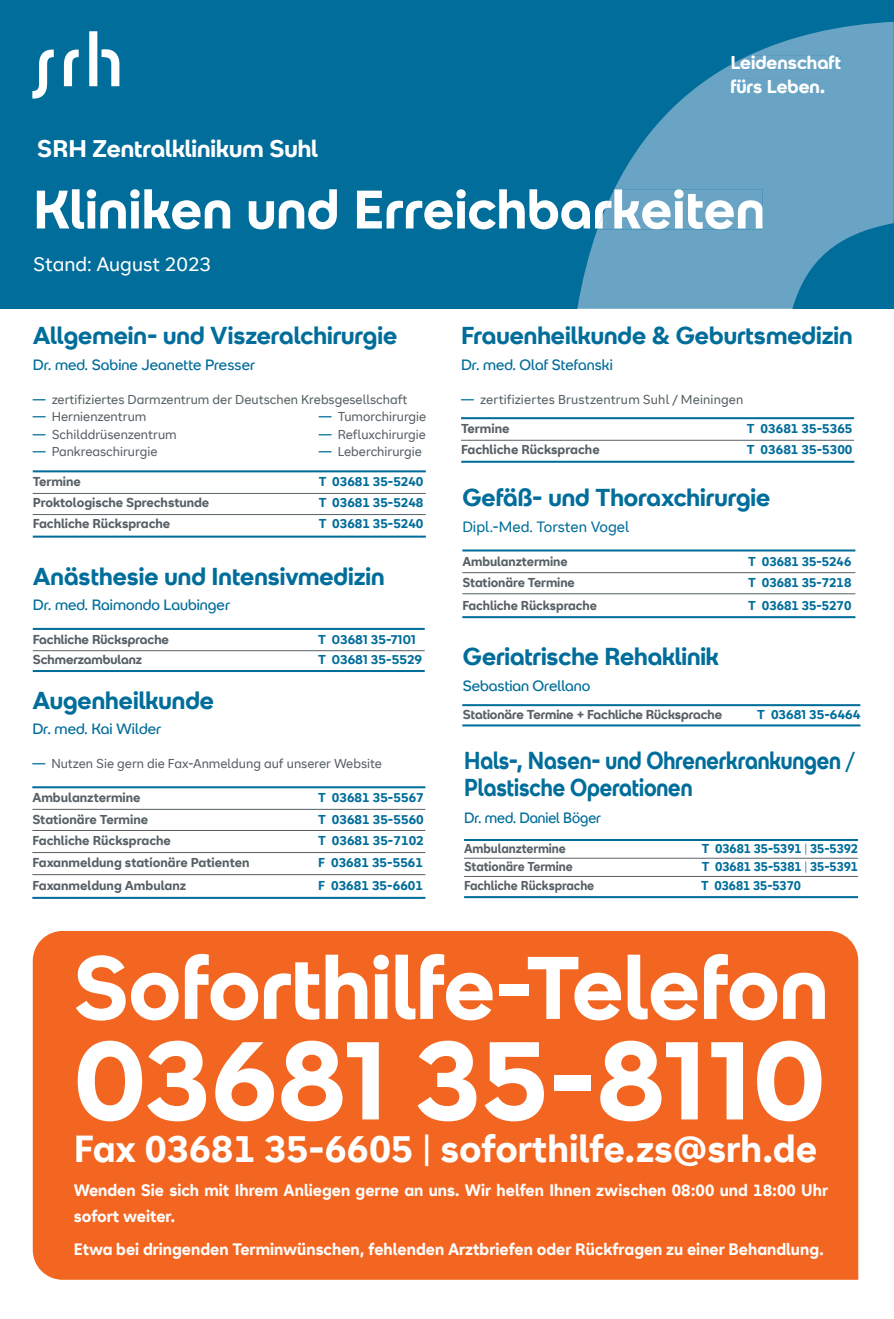
<style>
.page{position:relative;width:894px;height:1319px;background:#fff}
.page>*{position:absolute;margin:0;border:0;box-sizing:border-box;transform-origin:0 0}
.t1{font:700 112.5px "SRH Headline";color:#fff}
.t2{font:700 88.5px "SRH Headline";color:#fff}
.t3{font:700 54px "SRH Headline";letter-spacing:.01em;color:#fff}
.t4{font:700 37.5px "SRH Text";color:#fff}
.t5{font:700 24.3px "SRH Headline";color:#006d9a}
.t6{font:700 24.3px/27px "SRH Headline";color:#006d9a;scale:.88 1}
.t7{font:700 24px "SRH Headline";color:#fff}
.t8{font:19.5px "SRH Text";color:#fff}
.t9{font:700 18.45px/23.9px "SRH Headline";color:#fff}
.t10{font:700 16.5px/26px "SRH Text";color:#fff}
.t11{font:14.85px "SRH Headline";color:#006d9a}
.t12{font:14.85px "SRH Text";color:#006d9a}
.t13{font:14.85px "SRH Headline";color:#006d9a;scale:.95 1}
.t14{font:12.9px "SRH Text";color:#576065}
.t15{font:700 12.9px "SRH Text";letter-spacing:-.005em;color:#576065}
.t16{font:700 12.9px "SRH Text";letter-spacing:-.005em;color:#006d9a}
.t17{font:700 12.9px "SRH Headline";letter-spacing:-.005em;color:#576065}
.t18{font:700 12.9px "SRH Text";letter-spacing:-.005em;color:#576065;scale:.95 1}
.t19{font:700 12.9px "SRH Headline";letter-spacing:-.005em;color:#006d9a}
.s1{color:#006d9a}
.s2{font-family:"SRH Text"}
.s3{font-family:"SRH Text";font-weight:400}
.s4{font-weight:300}
.s5{font-weight:400}
</style>
<div class="page">
<div style="left:0;top:0;width:893px;height:308px;background:#006d9a"></div>
<svg style="left:32px;top:31px;width:87px;height:68px"></svg>
<svg style="left:394px;top:308px;width:398px;height:591px"></svg>
<svg style="left:577px;top:22px;width:316px;height:286px;fill:#69a4c5"></svg>
<div style="left:731px;top:79px;width:93px;height:14px;background:#69a4c5"></div>
<div style="left:33px;top:930px;width:824px;height:349px;background:#f36621"></div>
<svg style="left:597px;top:189px;width:165px;height:40px;background:#63a0c2"></svg>
<svg style="left:731px;top:55px;width:109px;height:14px;background:#62a0c2"></svg>
<hr style="left:33px;top:493px;width:392px;height:1px;background:#576065">
<hr style="left:33px;top:470px;width:392px;height:2px;background:#006d9a">
<hr style="left:33px;top:514px;width:392px;height:1px;background:#576065">
<hr style="left:33px;top:535px;width:392px;height:2px;background:#006d9a">
<hr style="left:32px;top:786px;width:393px;height:2px;background:#006d9a">
<hr style="left:32px;top:809px;width:393px;height:1px;background:#576065">
<hr style="left:32px;top:830px;width:393px;height:1px;background:#576065">
<hr style="left:32px;top:852px;width:393px;height:1px;background:#576065">
<hr style="left:32px;top:874px;width:393px;height:1px;background:#576065">
<hr style="left:32px;top:896px;width:393px;height:2px;background:#006d9a">
<hr style="left:461px;top:417px;width:392px;height:2px;background:#006d9a">
<hr style="left:461px;top:440px;width:392px;height:1px;background:#576065">
<hr style="left:461px;top:461px;width:393px;height:2px;background:#006d9a">
<hr style="left:33px;top:628px;width:391px;height:2px;background:#006d9a">
<hr style="left:33px;top:650px;width:391px;height:1px;background:#576065">
<hr style="left:33px;top:670px;width:391px;height:2px;background:#006d9a">
<hr style="left:462px;top:549px;width:393px;height:2px;background:#006d9a">
<hr style="left:462px;top:572px;width:393px;height:1px;background:#576065">
<hr style="left:462px;top:593px;width:393px;height:1px;background:#576065">
<hr style="left:462px;top:616px;width:393px;height:2px;background:#006d9a">
<hr style="left:464px;top:839px;width:393px;height:2px;background:#006d9a">
<hr style="left:464px;top:858px;width:393px;height:1px;background:#576065">
<hr style="left:464px;top:876px;width:393px;height:1px;background:#576065">
<hr style="left:464px;top:896px;width:393px;height:2px;background:#006d9a">
<hr style="left:462px;top:704px;width:398px;height:2px;background:#006d9a">
<hr style="left:462px;top:724px;width:398px;height:2px;background:#006d9a">
<h3 class="t9" style="left:730px;top:53px;width:112px">Leidenschaft fürs Leben.</h3>
<h3 class="t7" style="left:37px;top:140px;width:282px">SRH Zentralklinikum Suhl</h3>
<h3 class="t3" style="left:33px;top:189px;width:733px">Kliniken und Erreichbarkeiten</h3>
<h3 class="t8" style="left:33px;top:256px;width:179px">Stand: August 2023</h3>
<h3 class="t5" style="left:33px;top:326px;width:366px">Allgemein- und Viszeralchirurgie</h3>
<p class="t11" style="left:33px;top:359px;width:224px">Dr. med. Sabine Jeanette Presser</p>
<p class="t14" style="left:33px;top:394px;width:376px"><span class="s1">—</span> zertifiziertes Darmzentrum der Deutschen Krebsgesellschaft</p>
<p class="t14" style="left:33px;top:411px;width:115px"><span class="s1">—</span> Hernienzentrum</p>
<p class="t14" style="left:318px;top:411px;width:109px"><span class="s1">—</span> Tumorchirurgie</p>
<p class="t14" style="left:33px;top:429px;width:145px"><span class="s1">—</span> Schilddrüsenzentrum</p>
<p class="t14" style="left:318px;top:429px;width:109px"><span class="s1">—</span> Refluxchirurgie</p>
<p class="t14" style="left:33px;top:447px;width:126px"><span class="s1">—</span> Pankreaschirurgie</p>
<p class="t14" style="left:318px;top:447px;width:105px"><span class="s1">—</span> Leberchirurgie</p>
<p class="t15" style="left:33px;top:476px;width:49px">Termine</p>
<p class="t16" style="left:318px;top:476px;width:106px">T 03681 35-5240</p>
<p class="t15" style="left:33px;top:497px;width:178px">Proktologische Sprechstunde</p>
<p class="t16" style="left:318px;top:497px;width:106px">T 03681 35-5248</p>
<p class="t15" style="left:33px;top:519px;width:139px">Fachliche Rücksprache</p>
<p class="t16" style="left:318px;top:519px;width:106px">T 03681 35-5240</p>
<h3 class="t5" style="left:33px;top:567px;width:353px">Anästhesie und Intensivmedizin</h3>
<p class="t11" style="left:33px;top:599px;width:199px">Dr. med. Raimondo Laubinger</p>
<p class="t17" style="left:33px;top:635px;width:138px">Fachliche Rücksprache</p>
<p class="t19" style="left:318px;top:635px;width:100px">T 03681 35-7101</p>
<p class="t17" style="left:33px;top:655px;width:111px">Schmerzambulanz</p>
<p class="t19" style="left:318px;top:655px;width:106px">T 03681 35-5529</p>
<h3 class="t5" style="left:32px;top:691px;width:183px">Augenheilkunde</h3>
<p class="t11" style="left:32px;top:723px;width:130px">Dr. med. Kai Wilder</p>
<p class="t14" style="left:32px;top:759px;width:351px"><span class="s1">—</span> Nutzen Sie gern die Fax-Anmeldung auf unserer Website</p>
<p class="t15" style="left:32px;top:793px;width:110px">Ambulanztermine</p>
<p class="t16" style="left:318px;top:793px;width:107px">T 03681 35-5567</p>
<p class="t15" style="left:32px;top:814px;width:117px">Stationäre Termine</p>
<p class="t16" style="left:318px;top:814px;width:107px">T 03681 35-5560</p>
<p class="t15" style="left:32px;top:835px;width:140px">Fachliche Rücksprache</p>
<p class="t16" style="left:318px;top:835px;width:107px">T 03681 35-7102</p>
<p class="t15" style="left:32px;top:857px;width:219px">Faxanmeldung stationäre Patienten</p>
<p class="t16" style="left:318px;top:857px;width:106px">F 03681 35-5561</p>
<p class="t15" style="left:32px;top:880px;width:155px">Faxanmeldung Ambulanz</p>
<p class="t16" style="left:318px;top:880px;width:106px">F 03681 35-6601</p>
<h3 class="t5" style="left:461px;top:326px;width:393px">Frauenheilkunde &amp; Geburtsmedizin</h3>
<p class="t11" style="left:461px;top:359px;width:153px">Dr. med. Olaf Stefanski</p>
<p class="t14" style="left:461px;top:394px;width:284px"><span class="s1">—</span> zertifiziertes Brustzentrum Suhl / Meiningen</p>
<p class="t15" style="left:461px;top:423px;width:50px">Termine</p>
<p class="t16" style="left:746px;top:423px;width:107px">T 03681 35-5365</p>
<p class="t15" style="left:461px;top:444px;width:140px">Fachliche Rücksprache</p>
<p class="t16" style="left:746px;top:444px;width:107px">T 03681 35-5300</p>
<h3 class="t5" style="left:462px;top:488px;width:309px">Gefäß- und Thoraxchirurgie</h3>
<p class="t12" style="left:462px;top:520px;width:168px">Dipl.-Med. Torsten Vogel</p>
<p class="t15" style="left:462px;top:556px;width:107px">Ambulanztermine</p>
<p class="t16" style="left:748px;top:556px;width:105px">T 03681 35-5246</p>
<p class="t15" style="left:462px;top:577px;width:114px">Stationäre Termine</p>
<p class="t16" style="left:748px;top:577px;width:105px">T 03681 35-7218</p>
<p class="t15" style="left:462px;top:600px;width:136px">Fachliche Rücksprache</p>
<p class="t16" style="left:748px;top:600px;width:105px">T 03681 35-5270</p>
<h3 class="t5" style="left:463px;top:647px;width:258px">Geriatrische Rehaklinik</h3>
<p class="t11" style="left:463px;top:679px;width:129px">Sebastian Orellano</p>
<p class="t17" style="left:463px;top:709px;width:260px">Stationäre Termine + Fachliche Rücksprache</p>
<p class="t19" style="left:757px;top:709px;width:105px"><span class="s2">T 0</span>3681 35-6464</p>
<h3 class="t6" style="left:464px;top:750px;width:445px">Hals-, Nasen- und Ohrenerkrankungen <span class="s3">/<br></span>Plastische Operationen</h3>
<p class="t13" style="left:464px;top:812px;width:145px">Dr. med. Daniel Böger</p>
<p class="t18" style="left:464px;top:843px;width:109px">Ambulanztermine</p>
<p class="t16" style="left:701px;top:843px;width:158px">T 03681 35-5391 <span class="s4">|</span> 35-5392</p>
<p class="t18" style="left:464px;top:861px;width:116px">Stationäre Termine</p>
<p class="t16" style="left:701px;top:861px;width:158px">T 03681 35-5381 <span class="s4">|</span> 35-5391</p>
<p class="t18" style="left:464px;top:880px;width:138px">Fachliche Rücksprache</p>
<p class="t16" style="left:700px;top:880px;width:101px">T 03681 35-5370</p>
<h2 class="t2" style="left:74px;top:954px;width:755px">Soforthilfe-Telefon</h2>
<h1 class="t1" style="left:74px;top:1037px;width:752px">03681 35-8110</h1>
<h3 class="t4" style="left:74px;top:1134px;width:744px">Fax 03681 35-6605 <span class="s5">|</span> soforthilfe.zs@srh.de</h3>
<p class="t10" style="left:74px;top:1178px;width:755px">Wenden Sie sich mit Ihrem Anliegen gerne an uns. Wir helfen Ihnen zwischen 08:00 und 18:00 Uhr sofort weiter.</p>
<p class="t10" style="left:74px;top:1237px;width:751px">Etwa bei dringenden Terminwünschen, fehlenden Arztbriefen oder Rückfragen zu einer Behandlung.</p>
</div>
